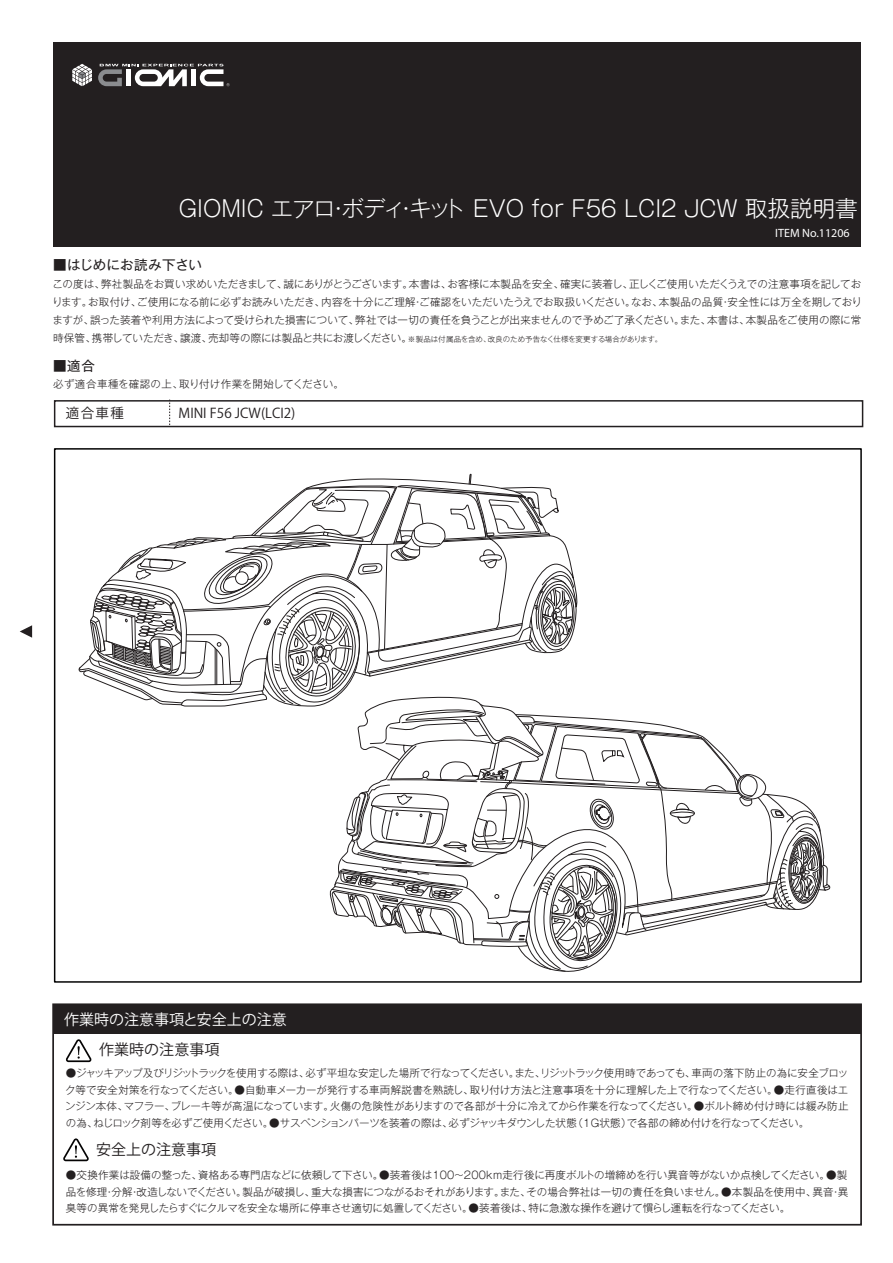
<style>
.page{position:relative;width:893px;height:1263px;background:#fff}
.page>*{position:absolute;margin:0;border:0;box-sizing:border-box;transform-origin:0 0}
.t1{font:300 22.5px "Gothic MB101 Pro";color:#fff}
.t2{font:15px "Koz Go Pr 6 N";color:#231f20}
.t3{font:15px "Koz Go Pr 6 N";color:#fff}
.t4{font:13.5px "Koz Go Pro";color:#231f20}
.t5{font:13.5px "Gothic MB101 Pro";letter-spacing:.015em;color:#231f20}
.t6{font:13.5px "Koz Go Pr 6 N";color:#231f20}
.t7{font:12px "Myriad Pro";color:#fff}
.t8{font:300 10.5px/16.5px "Gothic MB101 Pro";letter-spacing:-.015em;color:#231f20;text-align:justify}
.s1{font-size:7.5px}
</style>
<div class="page">
<div style="left:53px;top:43px;width:808px;height:204px;background:#231f20"></div>
<svg style="left:20px;top:625px;width:12px;height:13px"></svg>
<svg style="left:66px;top:1039px;width:26px;height:23px"></svg>
<svg style="left:63px;top:1138px;width:26px;height:23px"></svg>
<div style="left:53px;top:1004px;width:808px;height:30px;background:#231f20"></div>
<div style="left:52px;top:1003px;width:810px;height:222px;border:2px solid #231f20"></div>
<svg style="left:72px;top:64px;width:20px;height:22px"></svg>
<svg style="left:98px;top:64px;width:132px;height:22px"></svg>
<svg style="left:169px;top:403px;width:1px;height:21px"></svg>
<div style="left:54px;top:400px;width:809px;height:27px;border:2px solid #231f20"></div>
<svg style="left:78px;top:473px;width:753px;height:499px"></svg>
<h1 class="t1" style="left:179px;top:189px;width:680px">GIOMIC エアロ・ボディ・キット EVO for F56 LCI2 JCW 取扱説明書</h1>
<p class="t5" style="left:53px;top:253px;width:150px">■はじめにお読み下さい</p>
<p class="t7" style="left:775px;top:226px;width:76px">ITEM No.11206</p>
<p class="t8" style="left:52px;top:273px;width:811px;line-height:18px">この度は、弊社製品をお買い求めいただきまして、誠にありがとうございます。本書は、お客様に本製品を安全、確実に装着し、正しくご使用いただくうえでの注意事項を記しております。お取付け、ご使用になる前に必ずお読みいただき、内容を十分にご理解・ご確認をいただいたうえでお取扱いください。なお、本製品の品質・安全性には万全を期しておりますが、誤った装着や利用方法によって受けられた損害について、弊社では一切の責任を負うことが出来ませんので予めご了承ください。また、本書は、本製品をご使用の際に常時保管、携帯していただき、譲渡、売却等の際には製品と共にお渡しください。<span class="s1">※製品は付属品を含め、改良のため予告なく仕様を変更する場合があります。</span></p>
<p class="t5" style="left:53px;top:355px;width:43px">■適合</p>
<p class="t8" style="left:53px;top:374px;width:292px">必ず適合車種を確認の上、取り付け作業を開始してください。</p>
<p class="t6" style="left:66px;top:406px;width:60px">適合車種</p>
<p class="t4" style="left:179px;top:405px;width:118px">MINI F56 JCW(LCI2)</p>
<h2 class="t3" style="left:64px;top:1011px;width:224px">作業時の注意事項と安全上の注意</h2>
<h2 class="t2" style="left:99px;top:1041px;width:121px">作業時の注意事項</h2>
<p class="t8" style="left:65px;top:1063px;width:785px">●ジャッキアップ及びリジットラックを使用する際は、必ず平坦な安定した場所で行なってください。また、リジットラック使用時であっても、車両の落下防止の為に安全ブロック等で安全対策を行なってください。●自動車メーカーが発行する車両解説書を熟読し、取り付け方法と注意事項を十分に理解した上で行なってください。●走行直後はエンジン本体、マフラー、ブレーキ等が高温になっています。火傷の危険性がありますので各部が十分に冷えてから作業を行なってください。●ボルト締め付け時には緩み防止の為、ねじロック剤等を必ずご使用ください。●サスペンションパーツを装着の際は、必ずジャッキダウンした状態（1G状態）で各部の締め付けを行なってください。</p>
<h2 class="t2" style="left:96px;top:1141px;width:122px">安全上の注意事項</h2>
<p class="t8" style="left:66px;top:1165px;width:784px">●交換作業は設備の整った、資格ある専門店などに依頼して下さい。●装着後は100～200km走行後に再度ボルトの増締めを行い異音等がないか点検してください。●製品を修理・分解・改造しないでください。製品が破損し、重大な損害につながるおそれがあります。また、その場合弊社は一切の責任を負いません。●本製品を使用中、異音・異臭等の異常を発見したらすぐにクルマを安全な場所に停車させ適切に処置してください。●装着後は、特に急激な操作を避けて慣らし運転を行なってください。</p>
</div>
